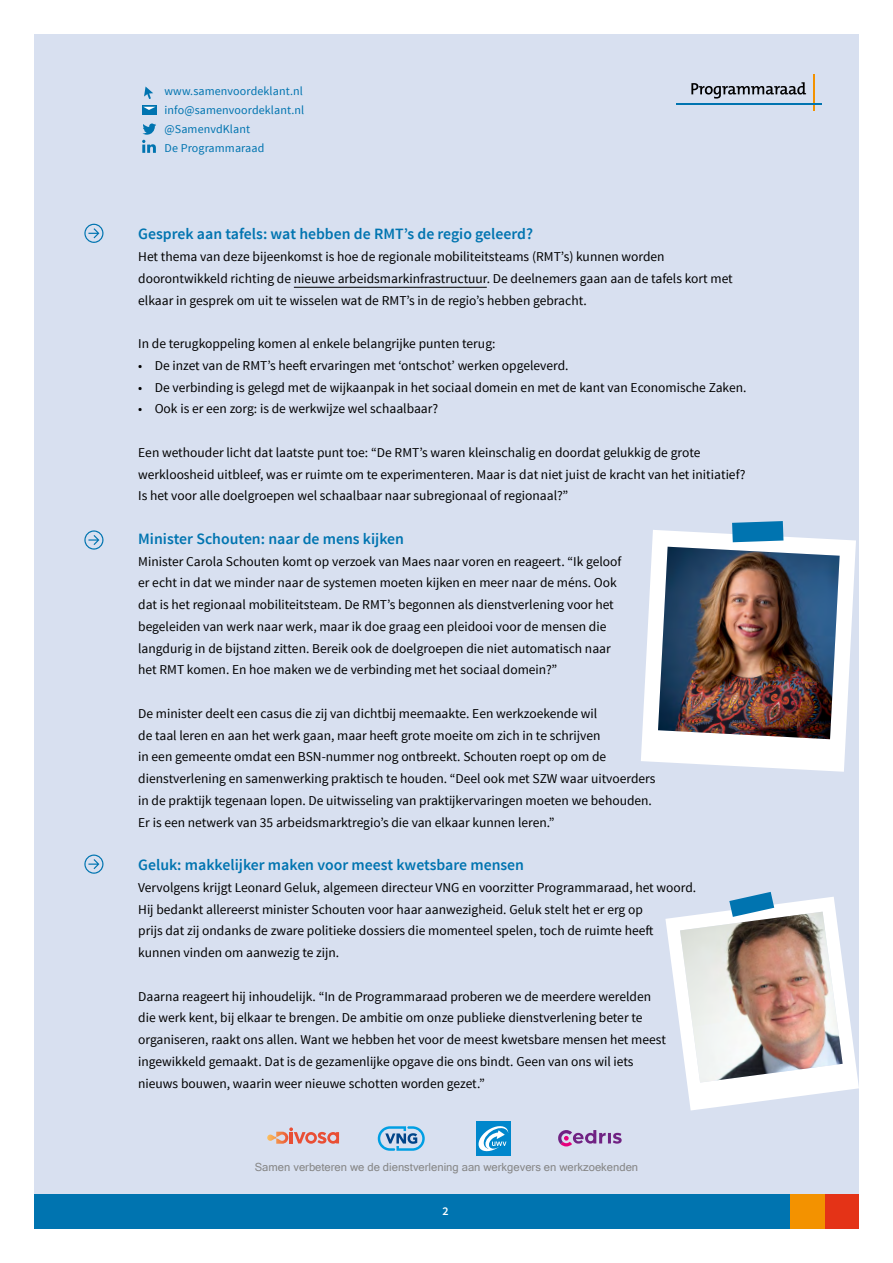
<style>
.page{position:relative;width:893px;height:1263px;background:#fff}
.page>*{position:absolute;margin:0;border:0;box-sizing:border-box;transform-origin:0 0}
.Tussenkop{font:600 15.75px "Source Sans Pro";color:#0074b0}
.Bodytekst{font:13.5px/21.8px "Source Sans Pro";color:#000}
.t1{font:12px "Source Sans Pro";letter-spacing:.01em;color:#0074b0}
.t2{font:600 12px "Source Sans Pro";color:#fff}
.t3{font:11.25px "Microsoft Sans Serif";color:#868686}
</style>
<div class="page">
<div style="left:34px;top:34px;width:825px;height:1195px;background:#d8e0f0"></div>
<div style="left:34px;top:1195px;width:763px;height:34px;background:#0074b0"></div>
<div style="left:825px;top:1195px;width:34px;height:34px;background:#e43317"></div>
<div style="left:791px;top:1195px;width:34px;height:34px;background:#f39200"></div>
<svg style="left:84px;top:224px;width:19px;height:19px"></svg>
<svg style="left:84px;top:530px;width:19px;height:20px"></svg>
<svg style="left:84px;top:854px;width:19px;height:20px"></svg>
<svg style="left:378px;top:1126px;width:47px;height:25px"></svg>
<svg style="left:558px;top:1130px;width:64px;height:16px"></svg>
<svg style="left:267px;top:1127px;width:72px;height:17px"></svg>
<div style="left:476px;top:1121px;width:35px;height:35px;background:#0087cc"></div>
<svg style="left:478px;top:1126px;width:30px;height:26px"></svg>
<hr style="left:294px;top:287px;width:193px;height:1px;background:#000">
<svg style="left:641px;top:530px;width:215px;height:242px;fill:#fff"></svg>
<img style="left:658px;top:521px;width:182px;height:218px">
<img style="left:665px;top:892px;width:194px;height:218px">
<hr style="left:813px;top:74px;width:2px;height:37px;background:#f39200">
<hr style="left:676px;top:103px;width:145px;height:2px;background:#0074b0">
<svg style="left:691px;top:82px;width:115px;height:17px"></svg>
<svg style="left:142px;top:123px;width:14px;height:30px"></svg>
<svg style="left:142px;top:105px;width:15px;height:10px"></svg>
<svg style="left:143px;top:107px;width:13px;height:3px"></svg>
<svg style="left:144px;top:87px;width:9px;height:12px"></svg>
<p class="t1" style="left:165px;top:84px;width:140px">www.samenvoordeklant.nl</p>
<p class="t1" style="left:165px;top:103px;width:141px">info@samenvoordeklant.nl</p>
<p class="t1" style="left:165px;top:122px;width:87px">@SamenvdKlant</p>
<p class="t1" style="left:165px;top:141px;width:101px">De Programmaraad</p>
<h2 class="Tussenkop" style="left:138px;top:224px;width:396px">Gesprek aan tafels: wat hebben de RMT’s de regio geleerd?</h2>
<h2 class="Bodytekst" style="left:138px;top:246px;width:596px">Het thema van deze bijeenkomst is hoe de regionale mobiliteitsteams (RMT’s) kunnen worden doorontwikkeld richting de nieuwe arbeidsmarkinfrastructuur. De deelnemers gaan aan de tafels kort met elkaar in gesprek om uit te wisselen wat de RMT’s in de regio’s hebben gebracht.</h2>
<h2 class="Bodytekst" style="left:138px;top:333px;width:359px">In de terugkoppeling komen al enkele belangrijke punten terug:</h2>
<h2 class="Bodytekst" style="left:138px;top:355px;width:432px">• De inzet van de RMT’s heeft ervaringen met ‘ontschot’ werken opgeleverd.</h2>
<h2 class="Bodytekst" style="left:138px;top:376px;width:610px">• De verbinding is gelegd met de wijkaanpak in het sociaal domein en met de kant van Economische Zaken.</h2>
<h2 class="Bodytekst" style="left:138px;top:398px;width:302px">• Ook is er een zorg: is de werkwijze wel schaalbaar?</h2>
<h2 class="Bodytekst" style="left:138px;top:442px;width:609px">Een wethouder licht dat laatste punt toe: “De RMT’s waren kleinschalig en doordat gelukkig de grote werkloosheid uitbleef, was er ruimte om te experimenteren. Maar is dat niet juist de kracht van het initiatief?<br>Is het voor alle doelgroepen wel schaalbaar naar subregionaal of regionaal?”</h2>
<h2 class="Tussenkop" style="left:138px;top:529px;width:267px">Minister Schouten: naar de mens kijken</h2>
<h2 class="Bodytekst" style="left:138px;top:550px;width:485px">Minister Carola Schouten komt op verzoek van Maes naar voren en reageert. “Ik geloof er echt in dat we minder naar de systemen moeten kijken en meer naar de méns. Ook dat is het regionaal mobiliteitsteam. De RMT’s begonnen als dienstverlening voor het begeleiden van werk naar werk, maar ik doe graag een pleidooi voor de mensen die langdurig in de bijstand zitten. Bereik ook de doelgroepen die niet automatisch naar het RMT komen. En hoe maken we de verbinding met het sociaal domein?”</h2>
<h2 class="Bodytekst" style="left:138px;top:703px;width:519px">De minister deelt een casus die zij van dichtbij meemaakte. Een werkzoekende wil<br>de taal leren en aan het werk gaan, maar heeft grote moeite om zich in te schrijven<br>in een gemeente omdat een BSN-nummer nog ontbreekt. Schouten roept op om de dienstverlening en samenwerking praktisch te houden. “Deel ook met SZW waar uitvoerders in de praktijk tegenaan lopen. De uitwisseling van praktijkervaringen moeten we behouden.<br>Er is een netwerk van 35 arbeidsmarktregio’s die van elkaar kunnen leren.”</h2>
<h2 class="Tussenkop" style="left:138px;top:855px;width:387px">Geluk: makkelijker maken voor meest kwetsbare mensen</h2>
<h2 class="Bodytekst" style="left:138px;top:877px;width:560px">Vervolgens krijgt Leonard Geluk, algemeen directeur VNG en voorzitter Programmaraad, het woord.<br>Hij bedankt allereerst minister Schouten voor haar aanwezigheid. Geluk stelt het er erg op<br>prijs dat zij ondanks de zware politieke dossiers die momenteel spelen, toch de ruimte heeft kunnen vinden om aanwezig te zijn.</h2>
<h2 class="Bodytekst" style="left:138px;top:985px;width:529px">Daarna reageert hij inhoudelijk. “In de Programmaraad proberen we de meerdere werelden die werk kent, bij elkaar te brengen. De ambitie om onze publieke dienstverlening beter te organiseren, raakt ons allen. Want we hebben het voor de meest kwetsbare mensen het meest ingewikkeld gemaakt. Dat is de gezamenlijke opgave die ons bindt. Geen van ons wil iets nieuws bouwen, waarin weer nieuwe schotten worden gezet.”</h2>
<p class="t3" style="left:255px;top:1161px;width:385px">Samen verbeteren we de dienstverlening aan werkgevers en werkzoekenden</p>
<p class="t2" style="left:442px;top:1203px;width:8px">2</p>
</div>
